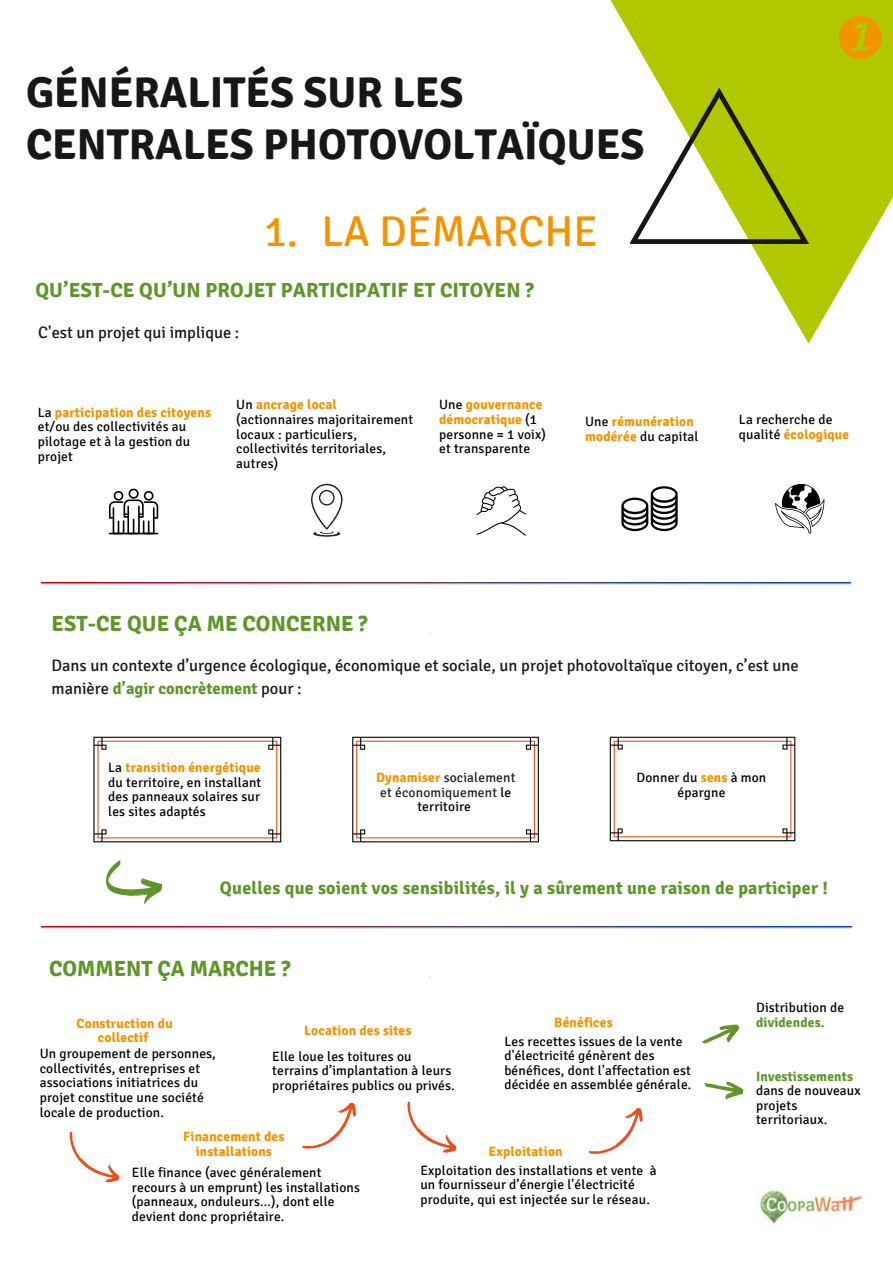
<style>
.page{position:relative;width:893px;height:1264px;background:#fff}
.page>*{position:absolute;margin:0;border:0;box-sizing:border-box;transform-origin:0 0}
.t1{font:700 43.05px/51.8px "Signika";color:#171715}
.t2{font:43.05px "Signika";color:#f29400}
.t3{font:700 21.9px "Signika";color:#5e9629}
.t4{font:700 20.4px "Signika";letter-spacing:.005em;color:#5e9629}
.t5{font:700 18px "Signika";letter-spacing:.01em;color:#5e9629}
.t6{font:16.5px/22.5px "Signika";color:#171715}
.t7{font:13.5px/14.5px "Signika";letter-spacing:.01em;color:#000}
.t8{font:700 13.5px/14.5px "Signika";letter-spacing:.01em;color:#f29400;text-align:center}
.t9{font:13.5px/14.5px "Signika";letter-spacing:.01em;color:#241f21;text-align:center}
.t10{font:700 13.5px "Signika";letter-spacing:.01em;color:#5e9629}
.s1{font-weight:700;color:#f29400}
.s2{font-weight:400;color:#000}
.s3{font-weight:700;color:#5e9629}
.s4{color:#000}
.s5{font-family:"Noto Sans Gurmukhi"}
</style>
<div class="page">
<svg style="left:610px;top:0;width:282px;height:342px;fill:#b1c800"></svg>
<svg style="left:630px;top:88px;width:179px;height:156px"></svg>
<svg style="left:311px;top:484px;width:31px;height:52px"></svg>
<svg style="left:109px;top:488px;width:49px;height:46px"></svg>
<svg style="left:476px;top:486px;width:50px;height:49px"></svg>
<svg style="left:621px;top:486px;width:56px;height:45px"></svg>
<svg style="left:775px;top:484px;width:49px;height:49px"></svg>
<svg style="left:106px;top:860px;width:57px;height:44px"></svg>
<svg style="left:93px;top:736px;width:188px;height:106px"></svg>
<img style="left:42px;top:582px;width:808px;height:51px">
<svg style="left:352px;top:736px;width:187px;height:106px"></svg>
<svg style="left:609px;top:736px;width:186px;height:105px"></svg>
<img style="left:41px;top:926px;width:810px;height:51px">
<img style="left:755px;top:1188px;width:109px;height:37px">
<svg style="left:69px;top:1131px;width:51px;height:52px"></svg>
<svg style="left:302px;top:1102px;width:54px;height:47px"></svg>
<svg style="left:407px;top:1101px;width:50px;height:52px"></svg>
<svg style="left:589px;top:1108px;width:54px;height:46px"></svg>
<svg style="left:704px;top:1081px;width:40px;height:19px"></svg>
<svg style="left:702px;top:1024px;width:38px;height:20px"></svg>
<svg style="left:839px;top:16px;width:42px;height:43px"></svg>
<h1 class="t1" style="left:26px;top:67px;width:619px">GÉNÉRALITÉS SUR LES<br>CENTRALES PHOTOVOLTAÏQUES</h1>
<h1 class="t2" style="left:264px;top:205px;width:335px">1. LA DÉMARCHE</h1>
<h3 class="t4" style="left:35px;top:278px;width:500px">QU’EST-CE QU’UN PROJET PARTICIPATIF ET CITOYEN ?</h3>
<p class="t6" style="left:38px;top:321px;width:202px">C'est un projet qui implique :</p>
<p class="t7" style="left:38px;top:405px;width:175px">La <span class="s1">participation des citoyens </span>et/ou des collectivités au pilotage et à la gestion du projet</p>
<p class="t7" style="left:236px;top:397px;width:178px">Un <span class="s1">ancrage local </span>(actionnaires majoritairement locaux : particuliers, collectivités territoriales, autres)</p>
<p class="t7" style="left:439px;top:397px;width:108px">Une <span class="s1">gouvernance démocratique</span> (1 personne = 1 voix) et transparente</p>
<p class="t8" style="left:585px;top:414px;width:115px;text-align:left"><span class="s2">Une</span> rémunération modérée <span class="s2">du capital</span></p>
<p class="t7" style="left:739px;top:412px;width:112px">La recherche de qualité <span class="s1">écologique</span></p>
<h2 class="t3" style="left:52px;top:610px;width:317px">EST-CE QUE ÇA ME CONCERNE ?</h2>
<p class="t6" style="left:52px;top:654px;width:748px">Dans un contexte d’urgence écologique, économique et sociale, un projet photovoltaïque citoyen, c’est une manière <span class="s3">d’agir concrètement</span> pour :</p>
<p class="t7" style="left:108px;top:760px;width:155px;text-align:justify">La <span class="s1">transition énergétique </span>du territoire, en installant des panneaux solaires sur les sites adaptés</p>
<p class="t7" style="left:636px;top:770px;width:131px;text-align:center">Donner du <span class="s1">sens</span> à mon épargne</p>
<p class="t9" style="left:376px;top:770px;width:141px"><span class="s1">Dynamiser</span> socialement et économiquement <span class="s4">le territoire</span></p>
<h3 class="t5" style="left:220px;top:877px;width:609px">Quelles que soient vos sensibilités, il y a sûrement une raison de participer !</h3>
<h2 class="t3" style="left:49px;top:955px;width:243px">COMMENT ÇA MARCHE ?</h2>
<p class="t8" style="left:76px;top:1016px;width:98px">Construction du collectif</p>
<p class="t8" style="left:304px;top:1022px;width:109px">Location des sites</p>
<p class="t7" style="left:40px;top:1046px;width:178px">Un groupement de personnes, collectivités, entreprises et associations initiatrices du projet constitue une société locale de production.</p>
<p class="t7" style="left:272px;top:1049px;width:184px">Elle loue les toitures ou terrains d’implantation à leurs propriétaires publics ou privés.</p>
<p class="t8" style="left:183px;top:1129px;width:103px">Financement des installations</p>
<p class="t8" style="left:554px;top:1015px;width:60px">Bénéfices</p>
<p class="t7" style="left:504px;top:1033px;width:189px">Les recettes issues de la vente d'électricité génèrent des bénéfices, dont l'affectation est décidée en assemblée générale.</p>
<p class="t8" style="left:488px;top:1143px;width:76px">Exploitation</p>
<p class="t7" style="left:132px;top:1165px;width:229px">Elle finance (avec généralement recours à un emprunt) les installations (panneaux, onduleurs<span class="s5">…</span>), dont elle devient donc propriétaire.</p>
<p class="t7" style="left:420px;top:1162px;width:238px">Exploitation des installations et vente à un fournisseur d’énergie l'électricité produite, qui est injectée sur le réseau.</p>
<p class="t7" style="left:756px;top:1000px;width:90px">Distribution de</p>
<p class="t10" style="left:756px;top:1013px;width:70px">dividendes.</p>
<p class="t10" style="left:756px;top:1067px;width:98px">Investissements</p>
<p class="t7" style="left:756px;top:1083px;width:106px">dans de nouveaux projets territoriaux.</p>
</div>
